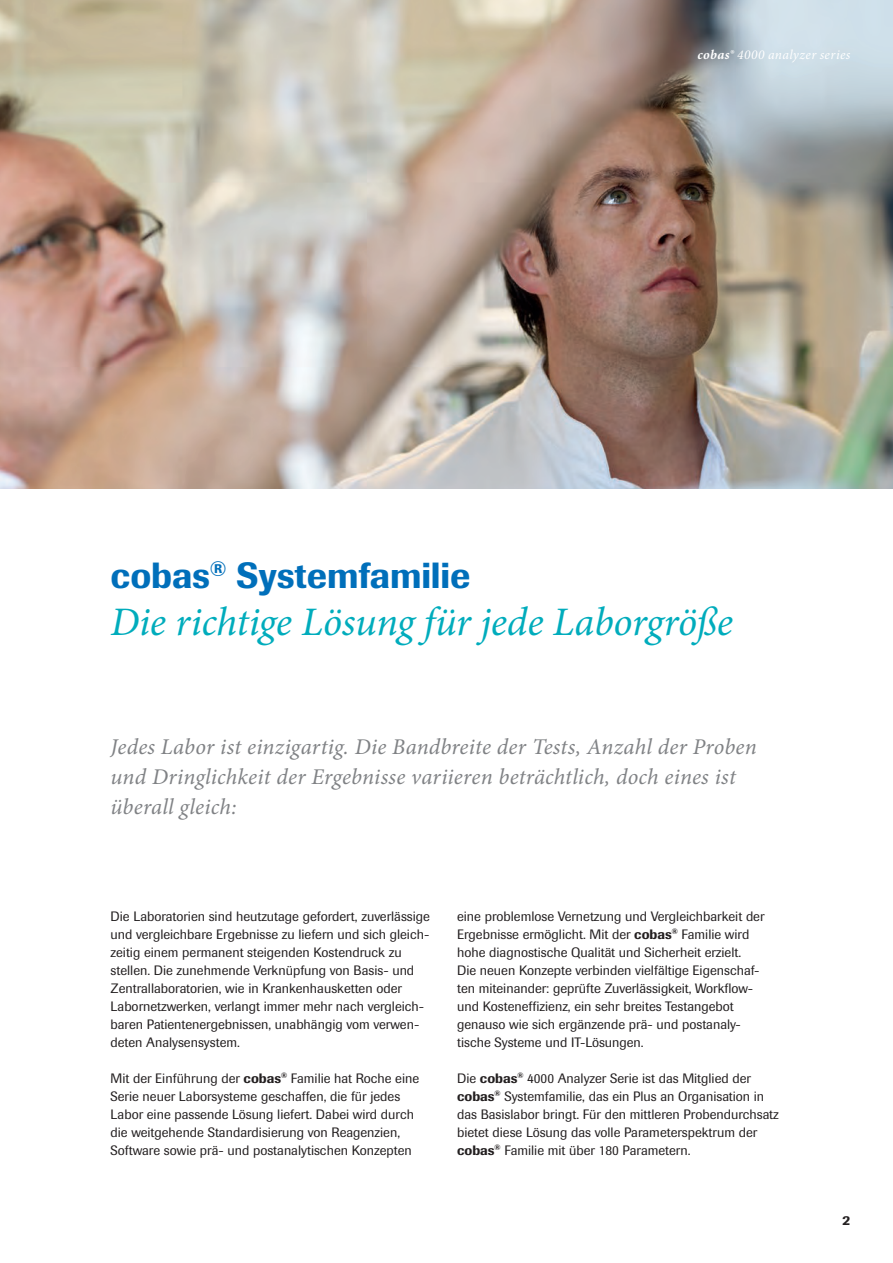
<style>
.page{position:relative;width:893px;height:1263px;background:#fff}
.page>*{position:absolute;margin:0;border:0;box-sizing:border-box;transform-origin:0 0}
.t1{font:italic 40.5px "Minion Pro";letter-spacing:-.01em;color:#00acbc}
.t2{font:500 36px "Imago Pro";letter-spacing:-.005em;color:#006fba}
.t3{font:italic 22.5px/30px "Minion Pro";letter-spacing:.01em;color:#808285}
.t4{font:13.5px/18px "Imago Pro";color:#231f20}
.t5{font:italic 13.5px "Minion Pro";letter-spacing:.03em;color:#fff}
.t6{font:500 13.5px "Imago Pro";color:#231f20}
.s1{font-weight:700}
.s2{font-weight:500}
</style>
<div class="page">
<img style="left:0;top:0;width:893px;height:489px">
<p class="t5" style="left:697px;top:45px;width:154px"><span class="s1">cobas®</span> 4000 analyzer series</p>
<h2 class="t2" style="left:111px;top:552px;width:361px">cobas<sup>®</sup> Systemfamilie</h2>
<h1 class="t1" style="left:111px;top:594px;width:624px">Die richtige Lösung für jede Laborgröße</h1>
<h3 class="t3" style="left:111px;top:731px;width:648px">Jedes Labor ist einzigartig. Die Bandbreite der Tests, Anzahl der Proben und Dringlichkeit der Ergebnisse variieren beträchtlich, doch eines ist überall gleich:</h3>
<p class="t4" style="left:111px;top:907px;width:321px">Die Laboratorien sind heutzutage gefordert, zuverlässige und vergleichbare Ergebnisse zu liefern und sich gleich&shy;zeitig einem permanent steigenden Kostendruck zu stellen. Die zunehmende Verknüpfung von Basis- und Zentrallaboratorien, wie in Krankenhausketten oder Labornetzwerken, verlangt immer mehr nach vergleich&shy;baren Patientenergebnissen, unabhängig vom verwen&shy;deten Analysensystem.</p>
<p class="t4" style="left:111px;top:1069px;width:310px">Mit der Einführung der <span class="s2">cobas</span><sup>®</sup> Familie hat Roche eine Serie neuer Laborsysteme geschaffen, die für jedes Labor eine passende Lösung liefert. Dabei wird durch die weitgehende Standardisierung von Reagenzien, Software sowie prä- und postanalytischen Konzepten</p>
<p class="t4" style="left:457px;top:907px;width:309px">eine problemlose Vernetzung und Vergleichbarkeit der Ergebnisse ermöglicht. Mit der <span class="s2">cobas</span><sup>®</sup> Familie wird hohe diagnostische Qualität und Sicherheit erzielt.<br>Die neuen Konzepte verbinden vielfältige Eigenschaf&shy;ten miteinander: geprüfte Zuverlässigkeit, Workflow&shy;und Kosteneffizienz, ein sehr breites Testangebot genauso wie sich ergänzende prä- und postanaly&shy;tische Systeme und IT-Lösungen.</p>
<p class="t4" style="left:457px;top:1069px;width:323px">Die <span class="s2">cobas</span><sup>®</sup> 4000 Analyzer Serie ist das Mitglied der <span class="s2">cobas</span><sup>®</sup> Systemfamilie, das ein Plus an Organisation in das Basislabor bringt. Für den mittleren Probendurchsatz bietet diese Lösung das volle Parameterspektrum der <span class="s2">cobas</span><sup>®</sup> Familie mit über 180 Parametern.</p>
<p class="t6" style="left:843px;top:1211px;width:9px">2</p>
</div>
